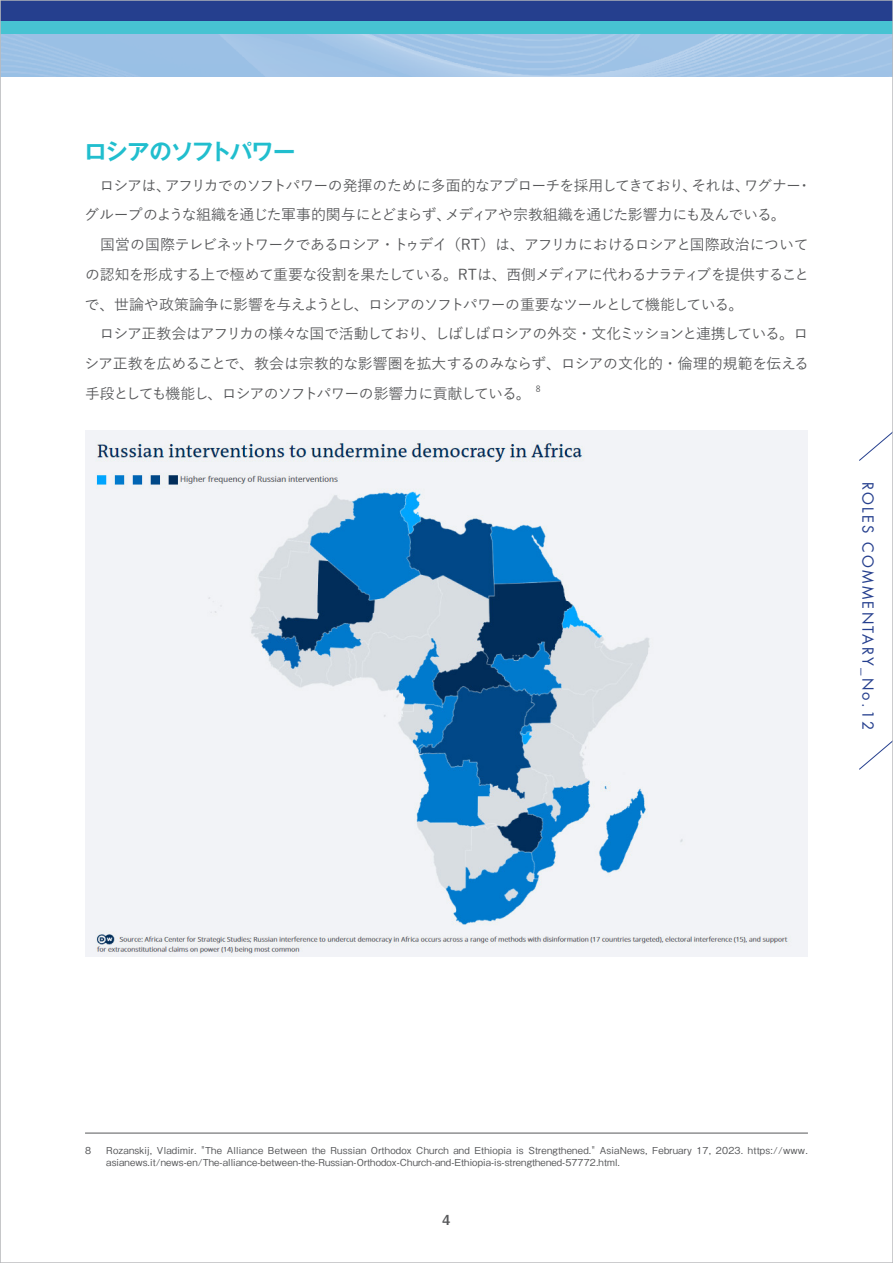
<style>
.page{position:relative;width:893px;height:1263px;background:#fff}
.page>*{position:absolute;margin:0;border:0;box-sizing:border-box;transform-origin:0 0}
.ROLES_中見出し{font:700 22.35px "Gothic MB101 Pro De";letter-spacing:-.03em;color:#21bece}
.ROLES_本文{font:14.85px/29.7px "Yu Gothic Std M";letter-spacing:-.045em;color:#57585a;text-align:justify}
.ROLES_中見出し-2{font:14.85px/29.7px "Yu Gothic Std M";letter-spacing:-.045em;color:#57585a}
.ROLES_小見出し{font:14.85px "Futura Std";letter-spacing:.15em;color:#253f8e}
.t1{font:13.8px "Midashi Go Pr 5 MB31";color:#57585a}
.ROLES_注釈2{font:500 9.6px/11.7px "Gothic BBB Pr 6";letter-spacing:.02em;color:#57585a}
.ROLES_本文-2{font:8.7px "Yu Gothic Std M";color:#57585a}
</style>
<div class="page">
<svg style="left:2px;top:34px;width:889px;height:43px;fill:#a0c3e6"></svg>
<div style="left:0;top:0;width:893px;height:21px;background:#253f8e"></div>
<div style="left:0;top:21px;width:893px;height:13px;background:#47c3d2"></div>
<svg style="left:859px;top:433px;width:32px;height:28px"></svg>
<svg style="left:859px;top:742px;width:32px;height:28px"></svg>
<img style="left:85px;top:431px;width:723px;height:525px">
<hr style="left:85px;top:1133px;width:723px;height:1px;background:#57585a">
<p class="ROLES_中見出し" style="left:84px;top:133px;width:213px">ロシアのソフトパワー</p>
<p class="ROLES_中見出し-2" style="left:84px;top:169px;width:729px">　ロシアは、アフリカでのソフトパワーの発揮のために多面的なアプローチを採用してきており、それは、ワグナー・グループのような組織を通じた軍事的関与にとどまらず、メディアや宗教組織を通じた影響力にも及んでいる。</p>
<p class="ROLES_本文" style="left:85px;top:229px;width:726px">　国営の国際テレビネットワークであるロシア・トゥデイ（RT）は、アフリカにおけるロシアと国際政治についての認知を形成する上で極めて重要な役割を果たしている。RTは、西側メディアに代わるナラティブを提供することで、世論や政策論争に影響を与えようとし、ロシアのソフトパワーの重要なツールとして機能している。</p>
<p class="ROLES_本文" style="left:85px;top:318px;width:726px">　ロシア正教会はアフリカの様々な国で活動しており、しばしばロシアの外交・文化ミッションと連携している。ロシア正教を広めることで、教会は宗教的な影響圏を拡大するのみならず、ロシアの文化的・倫理的規範を伝える手段としても機能し、ロシアのソフトパワーの影響力に貢献している。</p>
<p class="ROLES_本文-2" style="left:536px;top:382px;width:6px">8</p>
<p class="ROLES_小見出し" style="left:877px;top:482px;width:250px;rotate:90deg">ROLES COMMENTARY_No.12</p>
<p class="ROLES_注釈2" style="left:85px;top:1144px;width:8px">8</p>
<p class="ROLES_注釈2" style="left:106px;top:1144px;width:703px">Rozanskij, Vladimir. "The Alliance Between the Russian Orthodox Church and Ethiopia is Strengthened." AsiaNews, February 17, 2023. https://www. asianews.it/news-en/The-alliance-between-the-Russian-Orthodox-Church-and-Ethiopia-is-strengthened-57772.html.</p>
<p class="t1" style="left:443px;top:1208px;width:9px">4</p>
</div>
